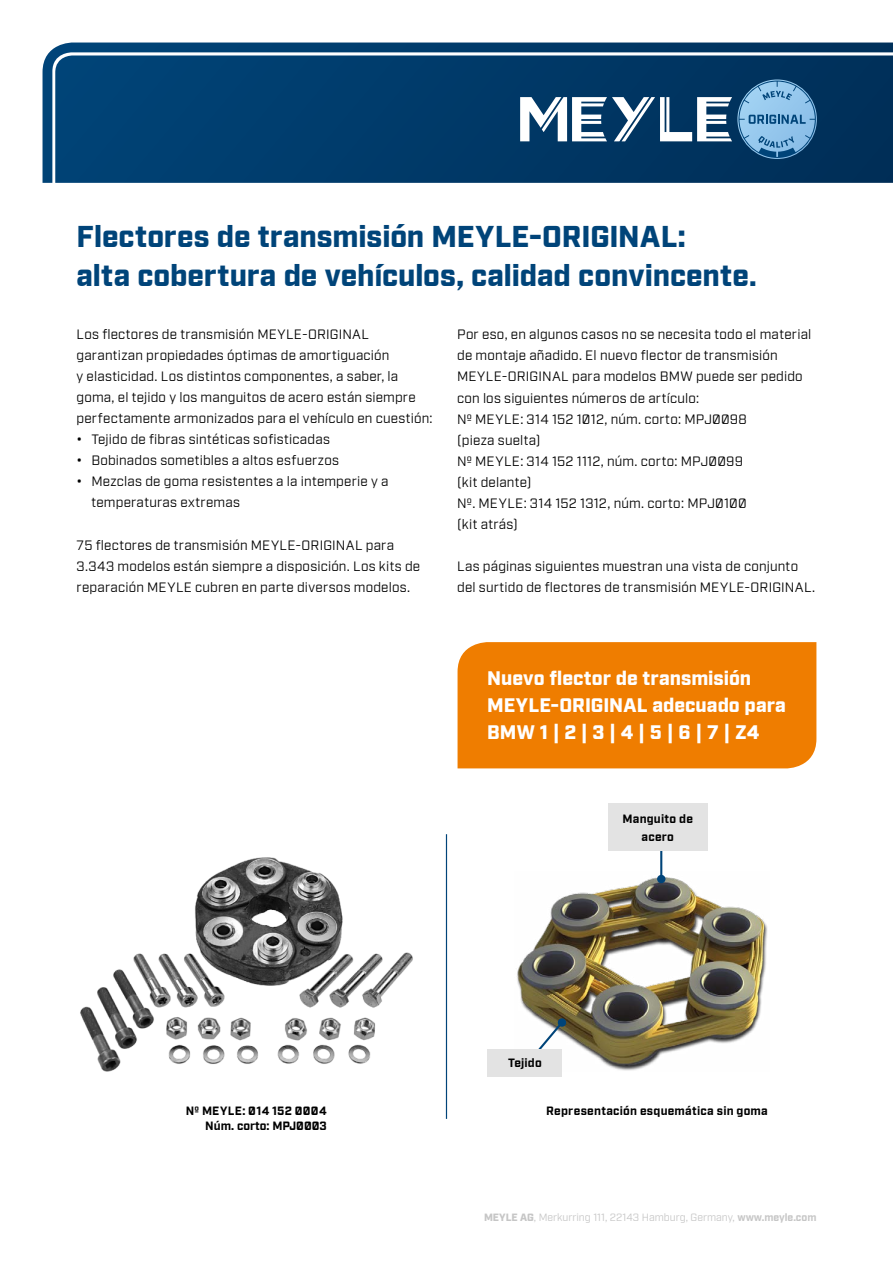
<style>
.page{position:relative;width:893px;height:1263px;background:#fff}
.page>*{position:absolute;margin:0;border:0;box-sizing:border-box;transform-origin:0 0}
.t1{font:900 30px/39px "Industry Meyle";color:#004479}
.t2{font:900 19.5px/27px "Industry Meyle";color:#fff}
.t3{font:13.5px/21px "Industry Meyle";letter-spacing:.015em;color:#000}
.t4{font:700 12px/15px "Industry Meyle";letter-spacing:.015em;color:#000;text-align:right}
.t5{font:10.5px "Industry Meyle";color:#c6c6c6}
.s1{font-weight:700}
.s2{font-weight:900}
</style>
<div class="page">
<hr style="left:446px;top:834px;width:1px;height:285px;background:#004479">
<img style="left:80px;top:857px;width:333px;height:215px">
<img style="left:517px;top:872px;width:251px;height:199px">
<div style="left:458px;top:642px;width:358px;height:126px;background:#ef7d00"></div>
<hr style="left:660px;top:846px;width:2px;height:33px;background:#004479">
<div style="left:657px;top:875px;width:8px;height:8px;background:#004479;border-radius:50%"></div>
<svg style="left:534px;top:1018px;width:33px;height:37px"></svg>
<div style="left:608px;top:804px;width:99px;height:47px;background:#e3e3e3"></div>
<div style="left:488px;top:1049px;width:74px;height:27px;background:#e3e3e3"></div>
<svg style="left:43px;top:43px;width:850px;height:140px;background:#09416e"></svg>
<svg style="left:738px;top:81px;width:78px;height:77px;background:#6397c0"></svg>
<svg style="left:520px;top:97px;width:212px;height:44px"></svg>
<h1 class="t1" style="left:77px;top:219px;width:682px">Flectores de transmisión MEYLE-ORIGINAL:<br>alta cobertura de vehículos, calidad convincente.</h1>
<p class="t3" style="left:77px;top:325px;width:358px">Los flectores de transmisión MEYLE-ORIGINAL garantizan propiedades óptimas de amortiguación<br>y elasticidad. Los distintos componentes, a saber, la goma, el tejido y los manguitos de acero están siempre perfectamente armonizados para el vehículo en cuestión:</p>
<p class="t3" style="left:77px;top:430px;width:255px"><span class="s1">•</span> Tejido de fibras sintéticas sofisticadas</p>
<p class="t3" style="left:77px;top:451px;width:264px"><span class="s1">•</span> Bobinados sometibles a altos esfuerzos</p>
<p class="t3" style="left:91px;top:472px;width:299px;text-indent:-15px"><span class="s1">•</span> Mezclas de goma resistentes a la intemperie y a temperaturas extremas</p>
<p class="t3" style="left:77px;top:535px;width:345px">75 flectores de transmisión MEYLE-ORIGINAL para<br>3.343 modelos están siempre a disposición. Los kits de reparación MEYLE cubren en parte diversos modelos.</p>
<p class="t3" style="left:457px;top:325px;width:356px">Por eso, en algunos casos no se necesita todo el material de montaje añadido. El nuevo flector de transmisión MEYLE-ORIGINAL para modelos BMW puede ser pedido con los siguientes números de artículo:<br>Nº MEYLE: 314 152 1012, núm. corto: MPJ0098<br>(pieza suelta)<br>Nº MEYLE: 314 152 1112, núm. corto: MPJ0099<br>(kit delante)<br>Nº. MEYLE: 314 152 1312, núm. corto: MPJ0100<br>(kit atrás)</p>
<p class="t3" style="left:457px;top:556px;width:360px">Las páginas siguientes muestran una vista de conjunto del surtido de flectores de transmisión MEYLE-ORIGINAL.</p>
<h2 class="t2" style="left:487px;top:666px;width:300px">Nuevo flector de transmisión<br>MEYLE-ORIGINAL adecuado para<br>BMW 1 | 2 | 3 | 4 | 5 | 6 | 7 | Z4</h2>
<p class="t4" style="left:623px;top:810px;width:72px;line-height:18px;text-align:center">Manguito de acero</p>
<p class="t4" style="left:508px;top:1056px;width:35px">Tejido</p>
<p class="t4" style="left:186px;top:1104px;width:142px">Nº MEYLE: 014 152 0004<br>Núm. corto: MPJ0003</p>
<p class="t4" style="left:546px;top:1104px;width:223px">Representación esquemática sin goma</p>
<p class="t5" style="left:484px;top:1211px;width:334px"><span class="s2">MEYLE AG</span>, Merkurring 111, 22143 Hamburg, Germany, <span class="s1">www.meyle.com</span></p>
</div>
